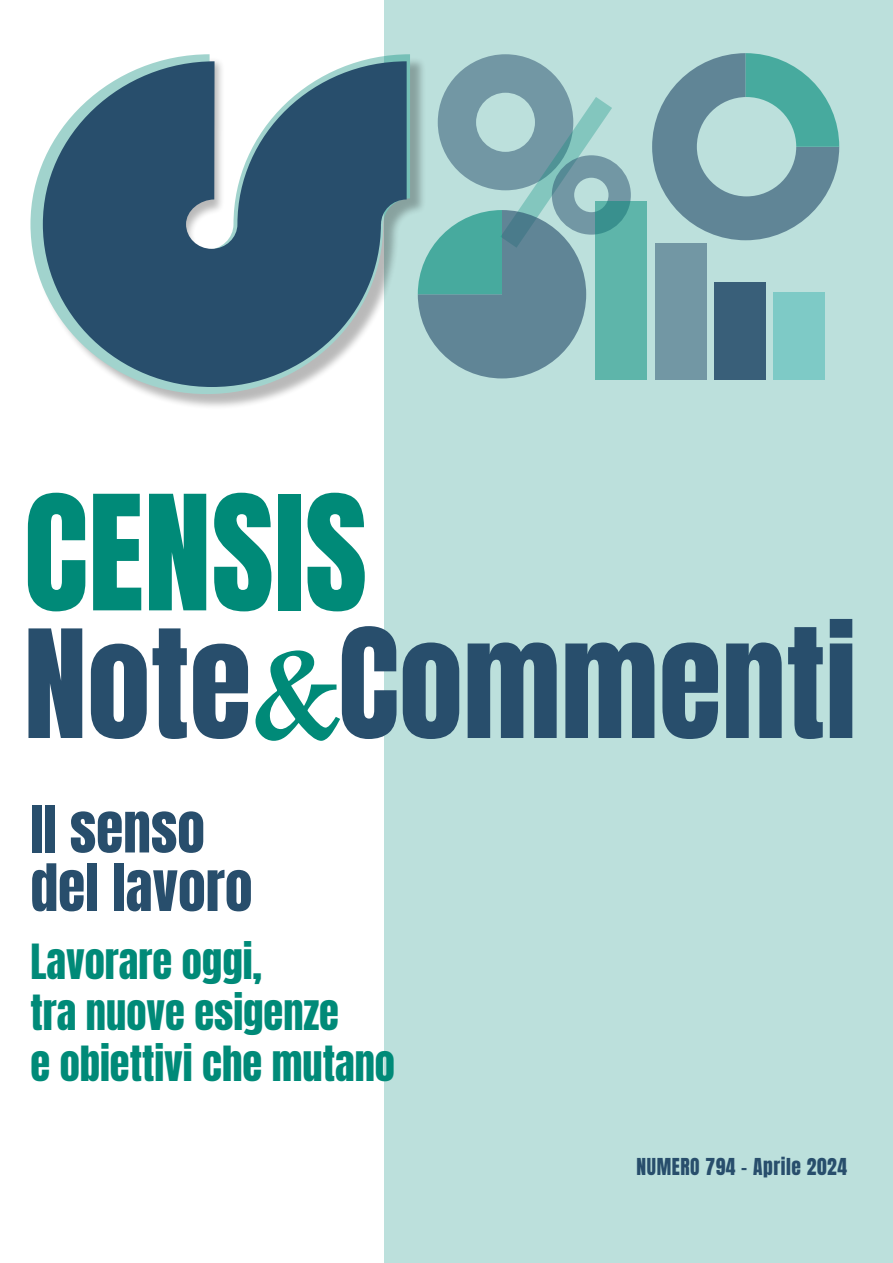
<style>
.page{position:relative;width:893px;height:1263px;background:#fff}
.page>*{position:absolute;margin:0;border:0;box-sizing:border-box;transform-origin:0 0}
.t1{font:135.6px "Anton";color:#008a78}
.t2{font:129px "Anton";color:#284e6c}
.t3{font:55.5px/58.5px "Anton";color:#284e6c}
.t4{font:40.5px/51px "Anton";color:#008a78}
.t5{font:19.5px "Anton";letter-spacing:.03em;color:#284e6c}
.s1{font-size:127.5px}
.s2{font-family:"Footlight MT Light";font-size:135.6px;color:#008a78}
</style>
<div class="page">
<div style="left:385px;top:0;width:508px;height:1263px;background:#bce0dc"></div>
<div style="left:32px;top:56px;width:394px;height:354px;background:#000;opacity:.75"></div>
<svg style="left:30px;top:54px;width:380px;height:340px"></svg>
<svg style="left:43px;top:61px;width:364px;height:326px;fill:#284e6c"></svg>
<div style="left:438px;top:54px;width:135px;height:136px;background:#7297a4;border-radius:50%"></div>
<div style="left:774px;top:292px;width:51px;height:87px;background:#7ecac6"></div>
<div style="left:714px;top:282px;width:52px;height:97px;background:#395f79"></div>
<div style="left:655px;top:243px;width:51px;height:136px;background:#7297a4"></div>
<div style="left:596px;top:201px;width:51px;height:178px;background:#5eb5aa"></div>
<svg style="left:652px;top:53px;width:187px;height:187px"></svg>
<div style="left:697px;top:97px;width:99px;height:99px;background:#bce0dc;border-radius:50%"></div>
<svg style="left:418px;top:79px;width:213px;height:299px"></svg>
<h1 class="t1" style="left:24px;top:484px;width:345px">CENSIS</h1>
<h2 class="t2" style="left:24px;top:618px;width:834px"><span class="s1">Note</span><span class="s2">&amp;</span>Commenti</h2>
<h3 class="t3" style="left:30px;top:804px;width:224px">Il senso del lavoro</h3>
<p class="t4" style="left:30px;top:939px;width:366px">Lavorare oggi,<br>tra nuove esigenze<br>e obiettivi che mutano</p>
<p class="t5" style="left:636px;top:1157px;width:212px">NUMERO 794 - Aprile 2024</p>
</div>
